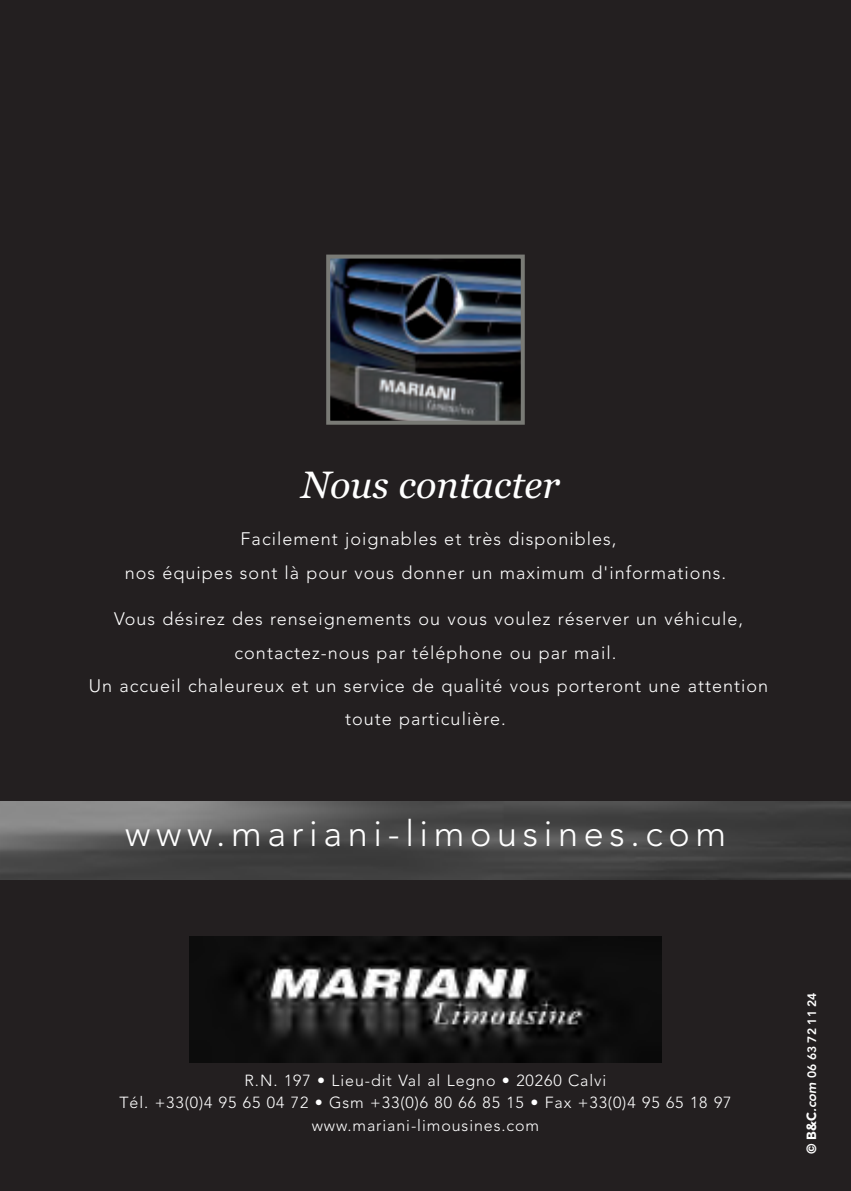
<style>
.page{position:relative;width:851px;height:1191px;background:#fff}
.page>*{position:absolute;margin:0;border:0;box-sizing:border-box;transform-origin:0 0}
.t1{font:italic 38px "Georgia";color:#fff}
.t2{font:300 36px "Avenir";letter-spacing:.155em;color:#fff}
.t3{font:300 18px/33.4px "Avenir";letter-spacing:.055em;color:#fff;text-align:center}
.t4{font:300 16px/22.6px "Avenir";letter-spacing:.055em;color:#fff;text-align:center}
.t5{font:800 12.2px "Avenir";color:#fff}
.s1{font-weight:900;font-size:13.2px}
.s2{font-style:italic;font-size:13.2px}
</style>
<div class="page">
<div style="left:0;top:0;width:850px;height:1191px;background:#231f20"></div>
<img style="left:189px;top:936px;width:472px;height:127px">
<img style="left:331px;top:259px;width:188px;height:161px">
<div style="left:326px;top:254px;width:198px;height:171px;border:4px solid #797a75"></div>
<img style="left:0;top:801px;width:850px;height:78px">
<p class="t1" style="left:301px;top:463px;width:260px">Nous contacter</p>
<p class="t3" style="left:125px;top:523px;width:602px">Facilement joignables et très disponibles,<br>nos équipes sont là pour vous donner un maximum d'informations.</p>
<p class="t3" style="left:89px;top:604px;width:681px">Vous désirez des renseignements ou vous voulez réserver un véhicule, contactez-nous par téléphone ou par mail.<br>Un accueil chaleureux et un service de qualité vous porteront une attention toute particulière.</p>
<p class="t2" style="left:125px;top:819px;width:602px">www.mariani-limousines.com</p>
<p class="t4" style="left:119px;top:1070px;width:613px">R.N. 197 • Lieu-dit Val al Legno • 20260 Calvi<br>Tél. +33(0)4 95 65 04 72 • Gsm +33(0)6 80 66 85 15 • Fax +33(0)4 95 65 18 97 www.mariani-limousines.com</p>
<p class="t5" style="left:806px;top:1154px;width:163px;rotate:-90deg"><span class="s1">© B&amp;C</span><span class="s2">.com</span> 06 63 72 11 24</p>
</div>
